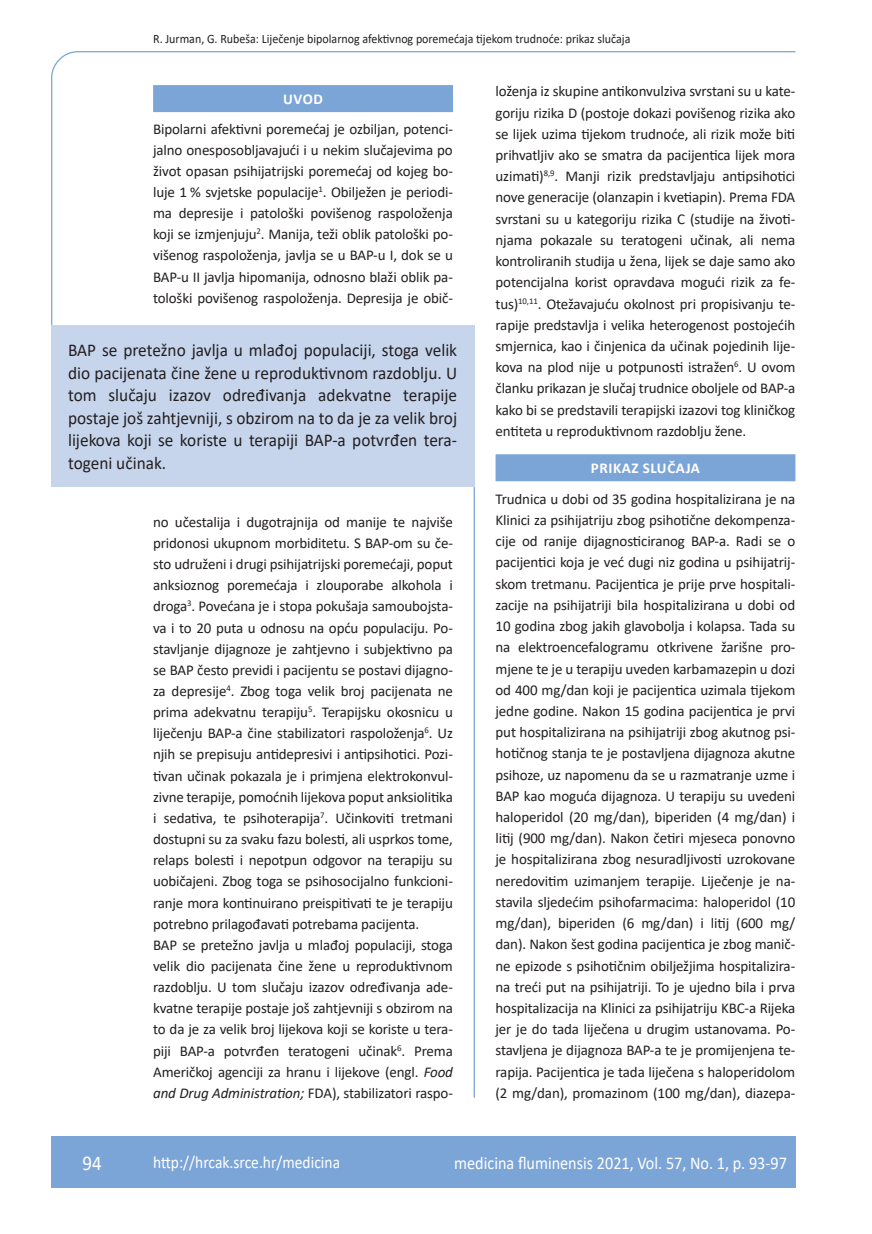
<style>
.page{position:relative;width:872px;height:1234px;background:#fff}
.page>*{position:absolute;margin:0;border:0;box-sizing:border-box;transform-origin:0 0}
.t1{font:21px "Calibri";color:#fff;scale:.9 1}
.anterfile{font:18px/22.5px "Calibri";color:#231f20;text-align:justify;scale:.96 1}
.t2{font:18px "Calibri";color:#fff;scale:.9 1}
.t3{font:17.25px "Calibri";color:#fff;scale:.9 1}
.osnovni_tekst{font:15px/21.1px "Calibri";letter-spacing:-.01em;color:#231f20;text-align:justify}
.naslov_ruler{font:700 15px "Calibri";letter-spacing:.04em;color:#fff}
.glava{font:12.75px "Calibri";color:#231f20;scale:.94 1}
.s1{font-style:italic}
</style>
<div class="page">
<svg style="left:51px;top:51px;width:745px;height:275px"></svg>
<hr style="left:473px;top:487px;width:2px;height:610px;background:#7ca5d7">
<div style="left:51px;top:1135px;width:744px;height:51px;background:#7ca5d7"></div>
<div style="left:153px;top:85px;width:300px;height:27px;background:#7ca5d7"></div>
<div style="left:495px;top:454px;width:300px;height:27px;background:#7ca5d7"></div>
<div style="left:51px;top:325px;width:423px;height:161px;background:#c6d5ec"></div>
<p class="glava" style="left:153px;top:29px;width:509px">R. Jurman, G. Rubeša: Liječenje bipolarnog afektivnog poremećaja tijekom trudnoće: prikaz slučaja</p>
<p class="naslov_ruler" style="left:283px;top:88px;width:41px">UVOD</p>
<p class="osnovni_tekst" style="left:153px;top:118px;width:301px">Bipolarni afektivni poremećaj je ozbiljan, potenci&shy;jalno onesposobljavajući i u nekim slučajevima po život opasan psihijatrijski poremećaj od kojeg bo&shy;luje 1 % svjetske populacije<sup>1</sup>. Obilježen je periodi&shy;ma depresije i patološki povišenog raspoloženja koji se izmjenjuju<sup>2</sup>. Manija, teži oblik patološki po&shy;višenog raspoloženja, javlja se u BAP-u I, dok se u BAP-u II javlja hipomanija, odnosno blaži oblik pa&shy;tološki povišenog raspoloženja. Depresija je obič-</p>
<p class="anterfile" style="left:68px;top:338px;width:407px">BAP se pretežno javlja u mlađoj populaciji, stoga velik dio pacijenata čine žene u reproduktivnom razdoblju. U tom slučaju izazov određivanja adekvatne terapije postaje još zahtjevniji, s obzirom na to da je za velik broj lijekova koji se koriste u terapiji BAP-a potvrđen tera&shy;togeni učinak.</p>
<p class="osnovni_tekst" style="left:153px;top:511px;width:301px">no učestalija i dugotrajnija od manije te najviše pridonosi ukupnom morbiditetu. S BAP-om su če&shy;sto udruženi i drugi psihijatrijski poremećaji, poput anksioznog poremećaja i zlouporabe alkohola i droga<sup>3</sup>. Povećana je i stopa pokušaja samoubojsta&shy;va i to 20 puta u odnosu na opću populaciju. Po&shy;stavljanje dijagnoze je zahtjevno i subjektivno pa se BAP često previdi i pacijentu se postavi dijagno&shy;za depresije<sup>4</sup>. Zbog toga velik broj pacijenata ne prima adekvatnu terapiju<sup>5</sup>. Terapijsku okosnicu u liječenju BAP-a čine stabilizatori raspoloženja<sup>6</sup>. Uz njih se prepisuju antidepresivi i antipsihotici. Pozi&shy;tivan učinak pokazala je i primjena elektrokonvul&shy;zivne terapije, pomoćnih lijekova poput anksiolitika i sedativa, te psihoterapija<sup>7</sup>. Učinkoviti tretmani dostupni su za svaku fazu bolesti, ali usprkos tome, relaps bolesti i nepotpun odgovor na terapiju su uobičajeni. Zbog toga se psihosocijalno funkcioni&shy;ranje mora kontinuirano preispitivati te je terapiju potrebno prilagođavati potrebama pacijenta.</p>
<p class="osnovni_tekst" style="left:153px;top:933px;width:301px">BAP se pretežno javlja u mlađoj populaciji, stoga velik dio pacijenata čine žene u reproduktivnom razdoblju. U tom slučaju izazov određivanja ade&shy;kvatne terapije postaje još zahtjevniji s obzirom na to da je za velik broj lijekova koji se koriste u tera&shy;piji BAP-a potvrđen teratogeni učinak<sup>6</sup>. Prema Američkoj agenciji za hranu i lijekove (engl. <span class="s1">Food and Drug Administration;</span> FDA), stabilizatori raspo-</p>
<p class="osnovni_tekst" style="left:495px;top:80px;width:301px">loženja iz skupine antikonvulziva svrstani su u kate&shy;goriju rizika D (postoje dokazi povišenog rizika ako se lijek uzima tijekom trudnoće, ali rizik može biti prihvatljiv ako se smatra da pacijentica lijek mora uzimati)<sup>8,9</sup>. Manji rizik predstavljaju antipsihotici nove generacije (olanzapin i kvetiapin). Prema FDA svrstani su u kategoriju rizika C (studije na životi&shy;njama pokazale su teratogeni učinak, ali nema kontroliranih studija u žena, lijek se daje samo ako potencijalna korist opravdava mogući rizik za fe&shy;tus)<sup>10,11</sup>. Otežavajuću okolnost pri propisivanju te&shy;rapije predstavlja i velika heterogenost postojećih smjernica, kao i činjenica da učinak pojedinih lije&shy;kova na plod nije u potpunosti istražen<sup>6</sup>. U ovom članku prikazan je slučaj trudnice oboljele od BAP-a kako bi se predstavili terapijski izazovi tog kliničkog entiteta u reproduktivnom razdoblju žene.</p>
<p class="naslov_ruler" style="left:591px;top:457px;width:111px">PRIKAZ SLUČAJA</p>
<p class="osnovni_tekst" style="left:495px;top:487px;width:301px">Trudnica u dobi od 35 godina hospitalizirana je na Klinici za psihijatriju zbog psihotične dekompenza&shy;cije od ranije dijagnosticiranog BAP-a. Radi se o pacijentici koja je već dugi niz godina u psihijatrij&shy;skom tretmanu. Pacijentica je prije prve hospitali&shy;zacije na psihijatriji bila hospitalizirana u dobi od 10 godina zbog jakih glavobolja i kolapsa. Tada su na elektroencefalogramu otkrivene žarišne pro&shy;mjene te je u terapiju uveden karbamazepin u dozi od 400 mg/dan koji je pacijentica uzimala tijekom jedne godine. Nakon 15 godina pacijentica je prvi put hospitalizirana na psihijatriji zbog akutnog psi&shy;hotičnog stanja te je postavljena dijagnoza akutne psihoze, uz napomenu da se u razmatranje uzme i BAP kao moguća dijagnoza. U terapiju su uvedeni haloperidol (20 mg/dan), biperiden (4 mg/dan) i litij (900 mg/dan). Nakon četiri mjeseca ponovno je hospitalizirana zbog nesuradljivosti uzrokovane neredovitim uzimanjem terapije. Liječenje je na&shy;stavila sljedećim psihofarmacima: haloperidol (10 mg/dan), biperiden (6 mg/dan) i litij (600 mg/ dan). Nakon šest godina pacijentica je zbog manič&shy;ne epizode s psihotičnim obilježjima hospitalizira&shy;na treći put na psihijatriji. To je ujedno bila i prva hospitalizacija na Klinici za psihijatriju KBC-a Rijeka jer je do tada liječena u drugim ustanovama. Po&shy;stavljena je dijagnoza BAP-a te je promijenjena te&shy;rapija. Pacijentica je tada liječena s haloperidolom (2 mg/dan), promazinom (100 mg/dan), diazepa-</p>
<p class="t1" style="left:82px;top:1147px;width:23px">94</p>
<p class="t3" style="left:153px;top:1149px;width:209px">http://hrcak.srce.hr/medicina</p>
<p class="t2" style="left:454px;top:1149px;width:371px">medicina fluminensis 2021, Vol. 57, No. 1, p. 93-97</p>
</div>
